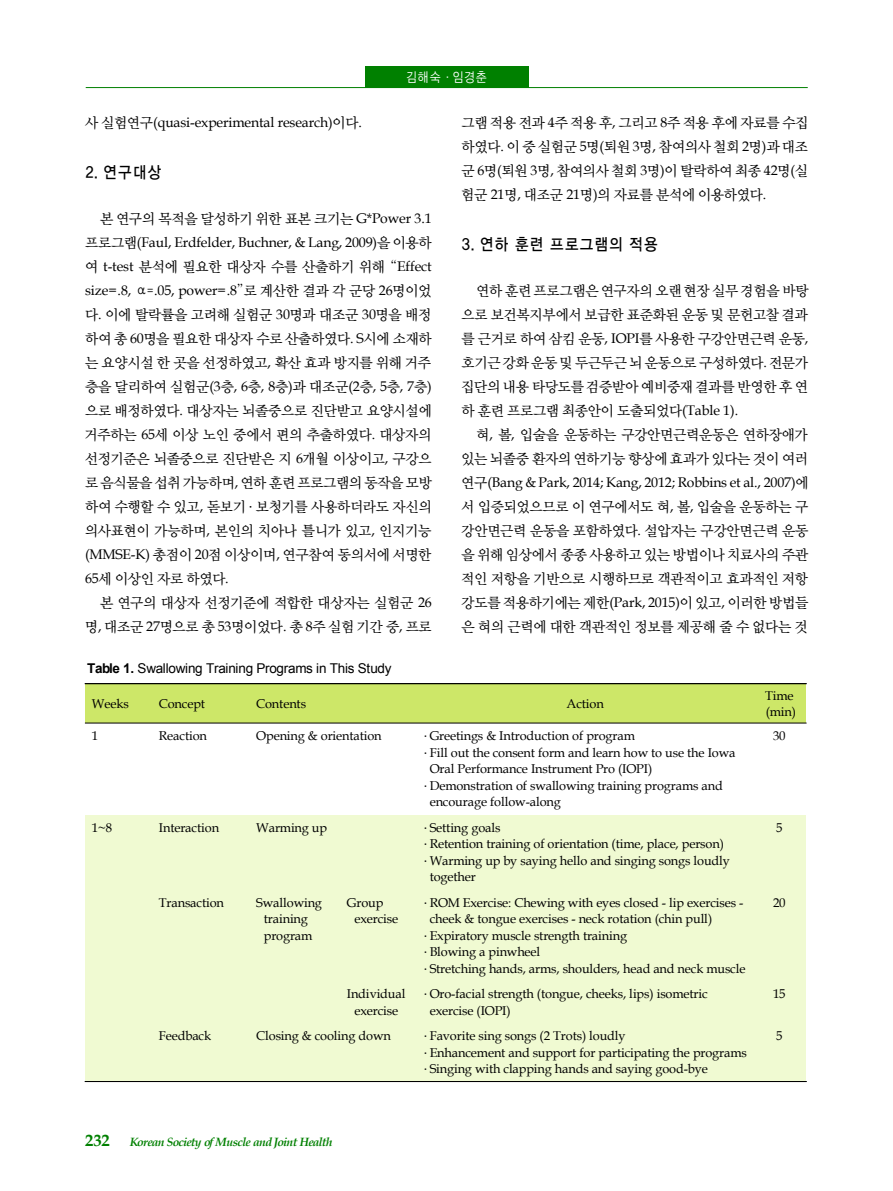
<style>
.page{position:relative;width:893px;height:1191px;background:#fff}
.page>*{position:absolute;margin:0;border:0;box-sizing:border-box;transform-origin:0 0}
.t1{font:15.75px "Korean GD B";letter-spacing:.09em;color:#000;scale:.9 1}
.t2{font:13.95px/24px "Korean MJ B";letter-spacing:-.015em;color:#000;text-align:justify}
.t3{font:13.95px "Book Antiqua";letter-spacing:-.01em;color:#000}
.t4{font:13.5px "Arial";letter-spacing:-.02em;color:#000}
.t5{font:12.75px/16.5px "Book Antiqua";letter-spacing:-.01em;color:#000}
.t6{font:12.75px "Korean GD M";letter-spacing:.085em;color:#fff;scale:.9 1}
.t7{font:italic 700 12px "Book Antiqua";letter-spacing:-.06em;color:#008000}
.s1{font-family:"Korean MJ B"}
.s2{font-family:"Book Antiqua"}
.s3{font-family:"Batang"}
.s4{font-family:"HCR Batang"}
.s5{font-family:"TTF97 B79 E Ft CID"}
.s6{font-weight:700}
.s7{font-style:normal;font-size:16.5px}
</style>
<div class="page">
<div style="left:365px;top:66px;width:163px;height:22px;background:#008000"></div>
<hr style="left:86px;top:87px;width:721px;height:1px;background:#008000">
<div style="left:85px;top:684px;width:67px;height:39px;background:#cde768"></div>
<div style="left:152px;top:684px;width:97px;height:39px;background:#cde768"></div>
<div style="left:249px;top:684px;width:169px;height:39px;background:#cde768"></div>
<div style="left:418px;top:684px;width:334px;height:39px;background:#cde768"></div>
<div style="left:752px;top:684px;width:54px;height:39px;background:#cde768"></div>
<div style="left:85px;top:815px;width:67px;height:267px;background:#f0fad2"></div>
<div style="left:152px;top:815px;width:97px;height:75px;background:#f0fad2"></div>
<div style="left:249px;top:815px;width:169px;height:75px;background:#f0fad2"></div>
<div style="left:418px;top:815px;width:334px;height:75px;background:#f0fad2"></div>
<div style="left:752px;top:815px;width:54px;height:75px;background:#f0fad2"></div>
<div style="left:152px;top:890px;width:97px;height:133px;background:#f0fad2"></div>
<div style="left:249px;top:890px;width:91px;height:133px;background:#f0fad2"></div>
<div style="left:340px;top:890px;width:78px;height:91px;background:#f0fad2"></div>
<div style="left:418px;top:890px;width:334px;height:91px;background:#f0fad2"></div>
<div style="left:752px;top:890px;width:54px;height:91px;background:#f0fad2"></div>
<div style="left:340px;top:981px;width:78px;height:42px;background:#f0fad2"></div>
<div style="left:418px;top:981px;width:334px;height:42px;background:#f0fad2"></div>
<div style="left:752px;top:981px;width:54px;height:42px;background:#f0fad2"></div>
<div style="left:152px;top:1023px;width:97px;height:59px;background:#f0fad2"></div>
<div style="left:249px;top:1023px;width:169px;height:59px;background:#f0fad2"></div>
<div style="left:418px;top:1023px;width:334px;height:59px;background:#f0fad2"></div>
<div style="left:752px;top:1023px;width:54px;height:59px;background:#f0fad2"></div>
<hr style="left:85px;top:723px;width:721px;height:1px;background:#000">
<hr style="left:85px;top:1081px;width:721px;height:1px;background:#000">
<hr style="left:85px;top:683px;width:721px;height:1px;background:#000">
<p class="t6" style="left:406px;top:71px;width:91px">김해숙·임경춘</p>
<p class="t3" style="left:85px;top:114px;width:278px"><span class="s1">사 실험연구</span>(quasi-experimental research)<span class="s1">이다</span>.</p>
<p class="t1" style="left:85px;top:164px;width:86px">2. 연구대상</p>
<p class="t2" style="left:100px;top:207px;width:333px">본 연구의 목적을 달성하기 위한 표본 크기는 <span class="s2">G*Power 3.1</span></p>
<p class="t3" style="left:85px;top:234px;width:348px"><span class="s1">프로그램</span>(Faul, Erdfelder, Buchner, &amp; Lang, 2009)<span class="s1">을 이용하</span></p>
<p class="t2" style="left:85px;top:255px;width:348px">여 <span class="s2">t-test</span> 분석에 필요한 대상자 수를 산출하기 위해 <span class="s3">“</span><span class="s2">Effect</span></p>
<p class="t3" style="left:85px;top:282px;width:347px">size=.8, <span class="s4">⍺=</span>.05, power=.8<span class="s3">”</span><span class="s1">로 계산한 결과 각 군당</span> 26<span class="s1">명이었</span></p>
<p class="t2" style="left:85px;top:303px;width:348px">다<span class="s2">.</span> 이에 탈락률을 고려해 실험군 <span class="s2">30</span>명과 대조군 <span class="s2">30</span>명을 배정 하여 총 <span class="s2">60</span>명을 필요한 대상자 수로 산출하였다<span class="s2">. S</span>시에 소재하 는 요양시설 한 곳을 선정하였고<span class="s2">,</span> 확산 효과 방지를 위해 거주 층을 달리하여 실험군<span class="s2">(3</span>층<span class="s2">, 6</span>층<span class="s2">, 8</span>층<span class="s2">)</span>과 대조군<span class="s2">(2</span>층<span class="s2">, 5</span>층<span class="s2">, 7</span>층<span class="s2">) </span>으로 배정하였다<span class="s2">.</span> 대상자는 뇌졸중으로 진단받고 요양시설에 거주하는 <span class="s2">65</span>세 이상 노인 중에서 편의 추출하였다<span class="s2">.</span> 대상자의 선정기준은 뇌졸중으로 진단받은 지 <span class="s2">6</span>개월 이상이고<span class="s2">,</span> 구강으 로 음식물을 섭취 가능하며<span class="s2">,</span> 연하 훈련 프로그램의 동작을 모방 하여 수행할 수 있고<span class="s2">,</span> 돋보기 <span class="s5">․</span> 보청기를 사용하더라도 자신의 의사표현이 가능하며<span class="s2">,</span> 본인의 치아나 틀니가 있고<span class="s2">,</span> 인지기능 <span class="s2">(MMSE-K)</span> 총점이 <span class="s2">20</span>점 이상이며<span class="s2">,</span> 연구참여 동의서에 서명한 <span class="s2">65</span>세 이상인 자로 하였다<span class="s2">.</span></p>
<p class="t2" style="left:85px;top:591px;width:348px;text-align:right">본 연구의 대상자 선정기준에 적합한 대상자는 실험군 <span class="s2">26 </span>명<span class="s2">,</span> 대조군 <span class="s2">27</span>명으로 총 <span class="s2">53</span>명이었다<span class="s2">.</span> 총 <span class="s2">8</span>주 실험 기간 중<span class="s2">,</span> 프로</p>
<p class="t2" style="left:461px;top:111px;width:348px">그램 적용 전과 <span class="s2">4</span>주 적용 후<span class="s2">,</span> 그리고 <span class="s2">8</span>주 적용 후에 자료를 수집 하였다<span class="s2">.</span> 이 중 실험군 <span class="s2">5</span>명<span class="s2">(</span>퇴원 <span class="s2">3</span>명<span class="s2">,</span> 참여의사 철회 <span class="s2">2</span>명<span class="s2">)</span>과 대조 군 <span class="s2">6</span>명<span class="s2">(</span>퇴원 <span class="s2">3</span>명<span class="s2">,</span> 참여의사 철회 <span class="s2">3</span>명<span class="s2">)</span>이 탈락하여 최종 <span class="s2">42</span>명<span class="s2">(</span>실 험군 <span class="s2">21</span>명<span class="s2">,</span> 대조군 <span class="s2">21</span>명<span class="s2">)</span>의 자료를 분석에 이용하였다<span class="s2">.</span></p>
<p class="t1" style="left:461px;top:236px;width:219px">3. 연하 훈련 프로그램의 적용</p>
<p class="t2" style="left:461px;top:279px;width:349px;text-indent:15px">연하 훈련 프로그램은 연구자의 오랜 현장 실무 경험을 바탕 으로 보건복지부에서 보급한 표준화된 운동 및 문헌고찰 결과 를 근거로 하여 삼킴 운동<span class="s2">, IOPI</span>를 사용한 구강안면근력 운동<span class="s2">, </span>호기근 강화 운동 및 두근두근 뇌 운동으로 구성하였다<span class="s2">.</span> 전문가 집단의 내용 타당도를 검증받아 예비중재 결과를 반영한 후 연 하 훈련 프로그램 최종안이 도출되었다<span class="s2">(Table 1).</span></p>
<p class="t2" style="left:461px;top:423px;width:348px;text-align:right">혀<span class="s2">,</span> 볼<span class="s2">,</span> 입술을 운동하는 구강안면근력운동은 연하장애가 있는 뇌졸중 환자의 연하기능 향상에 효과가 있다는 것이 여러</p>
<p class="t3" style="left:461px;top:474px;width:348px"><span class="s1">연구</span>(Bang &amp; Park, 2014; Kang, 2012; Robbins et al., 2007)<span class="s1">에</span></p>
<p class="t2" style="left:461px;top:495px;width:348px">서 입증되었으므로 이 연구에서도 혀<span class="s2">,</span> 볼<span class="s2">,</span> 입술을 운동하는 구 강안면근력 운동을 포함하였다<span class="s2">.</span> 설압자는 구강안면근력 운동 을 위해 임상에서 종종 사용하고 있는 방법이나 치료사의 주관 적인 저항을 기반으로 시행하므로 객관적이고 효과적인 저항 강도를 적용하기에는 제한<span class="s2">(Park, 2015)</span>이 있고<span class="s2">,</span> 이러한 방법들 은 혀의 근력에 대한 객관적인 정보를 제공해 줄 수 없다는 것</p>
<p class="t4" style="left:87px;top:661px;width:306px"><span class="s6">Table 1.</span> Swallowing Training Programs in This Study</p>
<p class="t5" style="left:92px;top:696px;width:38px">Weeks</p>
<p class="t5" style="left:159px;top:696px;width:48px">Concept</p>
<p class="t5" style="left:256px;top:696px;width:51px">Contents</p>
<p class="t5" style="left:566px;top:696px;width:39px">Action</p>
<p class="t5" style="left:765px;top:687px;width:32px">Time (min)</p>
<p class="t5" style="left:92px;top:728px;width:8px">1</p>
<p class="t5" style="left:159px;top:728px;width:50px">Reaction</p>
<p class="t5" style="left:256px;top:728px;width:127px">Opening &amp; orientation</p>
<p class="t5" style="left:424px;top:728px;width:212px"><span class="s5">․</span> Greetings &amp; Introduction of program</p>
<p class="t5" style="left:424px;top:744px;width:312px"><span class="s5">․</span> Fill out the consent form and learn how to use the Iowa</p>
<p class="t5" style="left:429px;top:761px;width:224px">Oral Performance Instrument Pro (IOPI)</p>
<p class="t5" style="left:424px;top:777px;width:300px"><span class="s5">․</span> Demonstration of swallowing training programs and</p>
<p class="t5" style="left:429px;top:794px;width:133px">encourage follow-along</p>
<p class="t5" style="left:773px;top:728px;width:14px">30</p>
<p class="t5" style="left:92px;top:819px;width:22px">1~8</p>
<p class="t5" style="left:159px;top:819px;width:62px">Interaction</p>
<p class="t5" style="left:256px;top:819px;width:72px">Warming up</p>
<p class="t5" style="left:424px;top:819px;width:78px"><span class="s5">․</span> Setting goals</p>
<p class="t5" style="left:424px;top:836px;width:301px"><span class="s5">․</span> Retention training of orientation (time, place, person)</p>
<p class="t5" style="left:424px;top:852px;width:307px"><span class="s5">․</span> Warming up by saying hello and singing songs loudly</p>
<p class="t5" style="left:429px;top:869px;width:48px">together</p>
<p class="t5" style="left:159px;top:894px;width:67px">Transaction</p>
<p class="t5" style="left:256px;top:894px;width:67px;text-align:center">Swallowing training program</p>
<p class="t5" style="left:354px;top:894px;width:45px;text-indent:-8px">Group exercise</p>
<p class="t5" style="left:424px;top:894px;width:320px"><span class="s5">․</span> ROM Exercise: Chewing with eyes closed - lip exercises -</p>
<p class="t5" style="left:429px;top:911px;width:284px">cheek &amp; tongue exercises - neck rotation (chin pull)</p>
<p class="t5" style="left:424px;top:927px;width:204px"><span class="s5">․</span> Expiratory muscle strength training</p>
<p class="t5" style="left:424px;top:944px;width:117px"><span class="s5">․</span> Blowing a pinwheel</p>
<p class="t5" style="left:424px;top:960px;width:323px"><span class="s5">․</span> Stretching hands, arms, shoulders, head and neck muscle</p>
<p class="t5" style="left:776px;top:819px;width:8px">5</p>
<p class="t5" style="left:773px;top:894px;width:14px">20</p>
<p class="t5" style="left:347px;top:986px;width:60px;text-align:center">Individual exercise</p>
<p class="t5" style="left:429px;top:986px;width:280px;text-indent:-5px"><span class="s5">․</span> Oro-facial strength (tongue, cheeks, lips) isometric exercise (IOPI)</p>
<p class="t5" style="left:773px;top:986px;width:14px">15</p>
<p class="t5" style="left:159px;top:1028px;width:54px">Feedback</p>
<p class="t5" style="left:256px;top:1028px;width:136px">Closing &amp; cooling down</p>
<p class="t5" style="left:424px;top:1028px;width:324px"><span class="s5">․</span> Favorite sing songs (2 Trots) loudly<br><span class="s5">․</span> Enhancement and support for participating the programs <span class="s5">․</span> Singing with clapping hands and saying good-bye</p>
<p class="t5" style="left:776px;top:1028px;width:8px">5</p>
<p class="t7" style="left:85px;top:1135px;width:249px"><span class="s7">232</span> Korean Society of Muscle and Joint Health</p>
</div>
